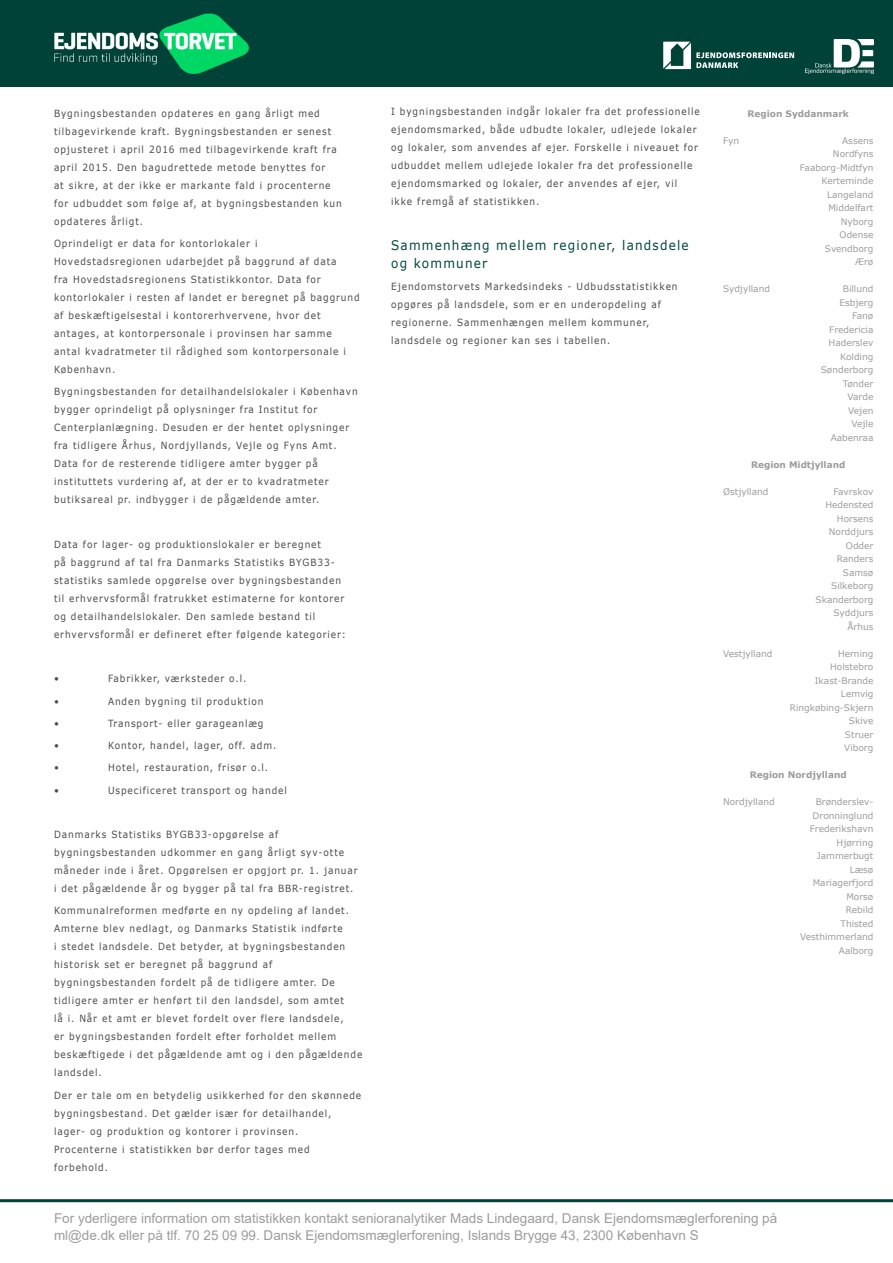
<style>
.page{position:relative;width:893px;height:1263px;background:#fff}
.page>*{position:absolute;margin:0;border:0;box-sizing:border-box;transform-origin:0 0}
.t1{font:13.5px/16.2px "Arial";color:#9c9d9b}
.t2{font:13.2px/18px "Verdana";letter-spacing:.1em;color:#00463e;scale:.91 1}
.t3{font:9.9px/18px "Verdana";letter-spacing:.1em;color:#4b4c4d;scale:.91 1}
.t4{font:9px "Verdana";color:#9c9d9b}
.t5{font:700 9px "Verdana";color:#9c9d9b}
</style>
<div class="page">
<hr style="left:0;top:1199px;width:893px;height:3px;background:#004238">
<div style="left:0;top:0;width:893px;height:87px;background:#004238"></div>
<img style="left:54px;top:13px;width:195px;height:61px">
<img style="left:805px;top:39px;width:68px;height:35px">
<svg style="left:663px;top:42px;width:131px;height:27px"></svg>
<p class="t3" style="left:54px;top:104px;width:318px">Bygningsbestanden opdateres en gang årligt med tilbagevirkende kraft. Bygningsbestanden er senest opjusteret i april 2016 med tilbagevirkende kraft fra april 2015. Den bagudrettede metode benyttes for<br>at sikre, at der ikke er markante fald i procenterne for udbuddet som følge af, at bygningsbestanden kun opdateres årligt.</p>
<p class="t3" style="left:54px;top:234px;width:337px">Oprindeligt er data for kontorlokaler i Hovedstadsregionen udarbejdet på baggrund af data<br>fra Hovedstadsregionens Statistikkontor. Data for kontorlokaler i resten af landet er beregnet på baggrund af beskæftigelsestal i kontorerhvervene, hvor det antages, at kontorpersonale i provinsen har samme antal kvadratmeter til rådighed som kontorpersonale i København.</p>
<p class="t3" style="left:54px;top:382px;width:335px">Bygningsbestanden for detailhandelslokaler i København bygger oprindeligt på oplysninger fra Institut for Centerplanlægning. Desuden er der hentet oplysninger fra tidligere Århus, Nordjyllands, Vejle og Fyns Amt.<br>Data for de resterende tidligere amter bygger på instituttets vurdering af, at der er to kvadratmeter butiksareal pr. indbygger i de pågældende amter.</p>
<p class="t3" style="left:54px;top:535px;width:322px">Data for lager- og produktionslokaler er beregnet<br>på baggrund af tal fra Danmarks Statistiks BYGB33- statistiks samlede opgørelse over bygningsbestanden til erhvervsformål fratrukket estimaterne for kontorer og detailhandelslokaler. Den samlede bestand til erhvervsformål er defineret efter følgende kategorier:</p>
<p class="t3" style="left:54px;top:669px;width:7px">•</p>
<p class="t3" style="left:108px;top:669px;width:154px">Fabrikker, værksteder o.l.</p>
<p class="t3" style="left:54px;top:692px;width:7px">•</p>
<p class="t3" style="left:108px;top:692px;width:172px">Anden bygning til produktion</p>
<p class="t3" style="left:54px;top:714px;width:7px">•</p>
<p class="t3" style="left:108px;top:714px;width:172px">Transport- eller garageanlæg</p>
<p class="t3" style="left:54px;top:736px;width:7px">•</p>
<p class="t3" style="left:108px;top:736px;width:186px">Kontor, handel, lager, off. adm.</p>
<p class="t3" style="left:54px;top:759px;width:7px">•</p>
<p class="t3" style="left:108px;top:759px;width:178px">Hotel, restauration, frisør o.l.</p>
<p class="t3" style="left:54px;top:781px;width:7px">•</p>
<p class="t3" style="left:108px;top:781px;width:198px">Uspecificeret transport og handel</p>
<p class="t3" style="left:54px;top:825px;width:335px">Danmarks Statistiks BYGB33-opgørelse af bygningsbestanden udkommer en gang årligt syv-otte måneder inde i året. Opgørelsen er opgjort pr. 1. januar i det pågældende år og bygger på tal fra BBR-registret.</p>
<p class="t3" style="left:54px;top:902px;width:340px">Kommunalreformen medførte en ny opdeling af landet.<br>Amterne blev nedlagt, og Danmarks Statistik indførte<br>i stedet landsdele. Det betyder, at bygningsbestanden historisk set er beregnet på baggrund af bygningsbestanden fordelt på de tidligere amter. De tidligere amter er henført til den landsdel, som amtet<br>lå i. Når et amt er blevet fordelt over flere landsdele,<br>er bygningsbestanden fordelt efter forholdet mellem beskæftigede i det pågældende amt og i den pågældende landsdel.</p>
<p class="t3" style="left:54px;top:1086px;width:339px">Der er tale om en betydelig usikkerhed for den skønnede bygningsbestand. Det gælder især for detailhandel, lager- og produktion og kontorer i provinsen.<br>Procenterne i statistikken bør derfor tages med forbehold.</p>
<p class="t3" style="left:391px;top:103px;width:341px">I bygningsbestanden indgår lokaler fra det professionelle ejendomsmarked, både udbudte lokaler, udlejede lokaler og lokaler, som anvendes af ejer. Forskelle i niveauet for udbuddet mellem udlejede lokaler fra det professionelle ejendomsmarked og lokaler, der anvendes af ejer, vil ikke fremgå af statistikken.</p>
<p class="t2" style="left:391px;top:236px;width:328px">Sammenhæng mellem regioner, landsdele og kommuner</p>
<p class="t3" style="left:391px;top:277px;width:316px">Ejendomstorvets Markedsindeks - Udbudsstatistikken opgøres på landsdele, som er en underopdeling af regionerne. Sammenhængen mellem kommuner, landsdele og regioner kan ses i tabellen.</p>
<p class="t5" style="left:747px;top:107px;width:103px">Region Syddanmark</p>
<p class="t4" style="left:723px;top:134px;width:18px">Fyn</p>
<p class="t4" style="left:842px;top:134px;width:33px">Assens</p>
<p class="t4" style="left:833px;top:148px;width:42px">Nordfyns</p>
<p class="t4" style="left:800px;top:161px;width:75px">Faaborg-Midtfyn</p>
<p class="t4" style="left:821px;top:175px;width:53px">Kerteminde</p>
<p class="t4" style="left:827px;top:188px;width:48px">Langeland</p>
<p class="t4" style="left:828px;top:202px;width:47px">Middelfart</p>
<p class="t4" style="left:841px;top:215px;width:34px">Nyborg</p>
<p class="t4" style="left:840px;top:229px;width:35px">Odense</p>
<p class="t4" style="left:825px;top:242px;width:50px">Svendborg</p>
<p class="t4" style="left:855px;top:256px;width:20px">Ærø</p>
<p class="t4" style="left:723px;top:283px;width:48px">Sydjylland</p>
<p class="t4" style="left:843px;top:283px;width:32px">Billund</p>
<p class="t4" style="left:839px;top:296px;width:35px">Esbjerg</p>
<p class="t4" style="left:852px;top:310px;width:23px">Fanø</p>
<p class="t4" style="left:829px;top:323px;width:46px">Fredericia</p>
<p class="t4" style="left:829px;top:337px;width:46px">Haderslev</p>
<p class="t4" style="left:840px;top:350px;width:35px">Kolding</p>
<p class="t4" style="left:821px;top:364px;width:54px">Sønderborg</p>
<p class="t4" style="left:843px;top:377px;width:32px">Tønder</p>
<p class="t4" style="left:847px;top:391px;width:27px">Varde</p>
<p class="t4" style="left:848px;top:404px;width:27px">Vejen</p>
<p class="t4" style="left:851px;top:418px;width:24px">Vejle</p>
<p class="t4" style="left:831px;top:431px;width:44px">Aabenraa</p>
<p class="t5" style="left:751px;top:458px;width:96px">Region Midtjylland</p>
<p class="t4" style="left:723px;top:485px;width:47px">Østjylland</p>
<p class="t4" style="left:833px;top:485px;width:41px">Favrskov</p>
<p class="t4" style="left:825px;top:499px;width:49px">Hedensted</p>
<p class="t4" style="left:837px;top:512px;width:38px">Horsens</p>
<p class="t4" style="left:829px;top:526px;width:46px">Norddjurs</p>
<p class="t4" style="left:846px;top:539px;width:29px">Odder</p>
<p class="t4" style="left:837px;top:553px;width:38px">Randers</p>
<p class="t4" style="left:843px;top:566px;width:32px">Samsø</p>
<p class="t4" style="left:831px;top:580px;width:44px">Silkeborg</p>
<p class="t4" style="left:815px;top:593px;width:59px">Skanderborg</p>
<p class="t4" style="left:834px;top:607px;width:41px">Syddjurs</p>
<p class="t4" style="left:847px;top:620px;width:28px">Århus</p>
<p class="t4" style="left:723px;top:647px;width:51px">Vestjylland</p>
<p class="t4" style="left:838px;top:647px;width:37px">Herning</p>
<p class="t4" style="left:830px;top:661px;width:45px">Holstebro</p>
<p class="t4" style="left:815px;top:674px;width:60px">Ikast-Brande</p>
<p class="t4" style="left:841px;top:688px;width:34px">Lemvig</p>
<p class="t4" style="left:790px;top:701px;width:85px">Ringkøbing-Skjern</p>
<p class="t4" style="left:849px;top:715px;width:26px">Skive</p>
<p class="t4" style="left:845px;top:728px;width:30px">Struer</p>
<p class="t4" style="left:844px;top:742px;width:31px">Viborg</p>
<p class="t5" style="left:750px;top:769px;width:98px">Region Nordjylland</p>
<p class="t4" style="left:723px;top:796px;width:53px">Nordjylland</p>
<p class="t4" style="left:816px;top:796px;width:59px">Brønderslev-</p>
<p class="t4" style="left:812px;top:809px;width:62px">Dronninglund</p>
<p class="t4" style="left:810px;top:823px;width:65px">Frederikshavn</p>
<p class="t4" style="left:837px;top:836px;width:38px">Hjørring</p>
<p class="t4" style="left:817px;top:850px;width:58px">Jammerbugt</p>
<p class="t4" style="left:850px;top:863px;width:25px">Læsø</p>
<p class="t4" style="left:813px;top:877px;width:62px">Mariagerfjord</p>
<p class="t4" style="left:846px;top:890px;width:29px">Morsø</p>
<p class="t4" style="left:846px;top:904px;width:29px">Rebild</p>
<p class="t4" style="left:840px;top:917px;width:34px">Thisted</p>
<p class="t4" style="left:800px;top:931px;width:75px">Vesthimmerland</p>
<p class="t4" style="left:839px;top:944px;width:36px">Aalborg</p>
<h1 class="t1" style="left:54px;top:1210px;width:725px">For yderligere information om statistikken kontakt senioranalytiker Mads Lindegaard, Dansk Ejendomsmæglerforening på ml@de.dk eller på tlf. 70 25 09 99. Dansk Ejendomsmæglerforening, Islands Brygge 43, 2300 København S</h1>
</div>
